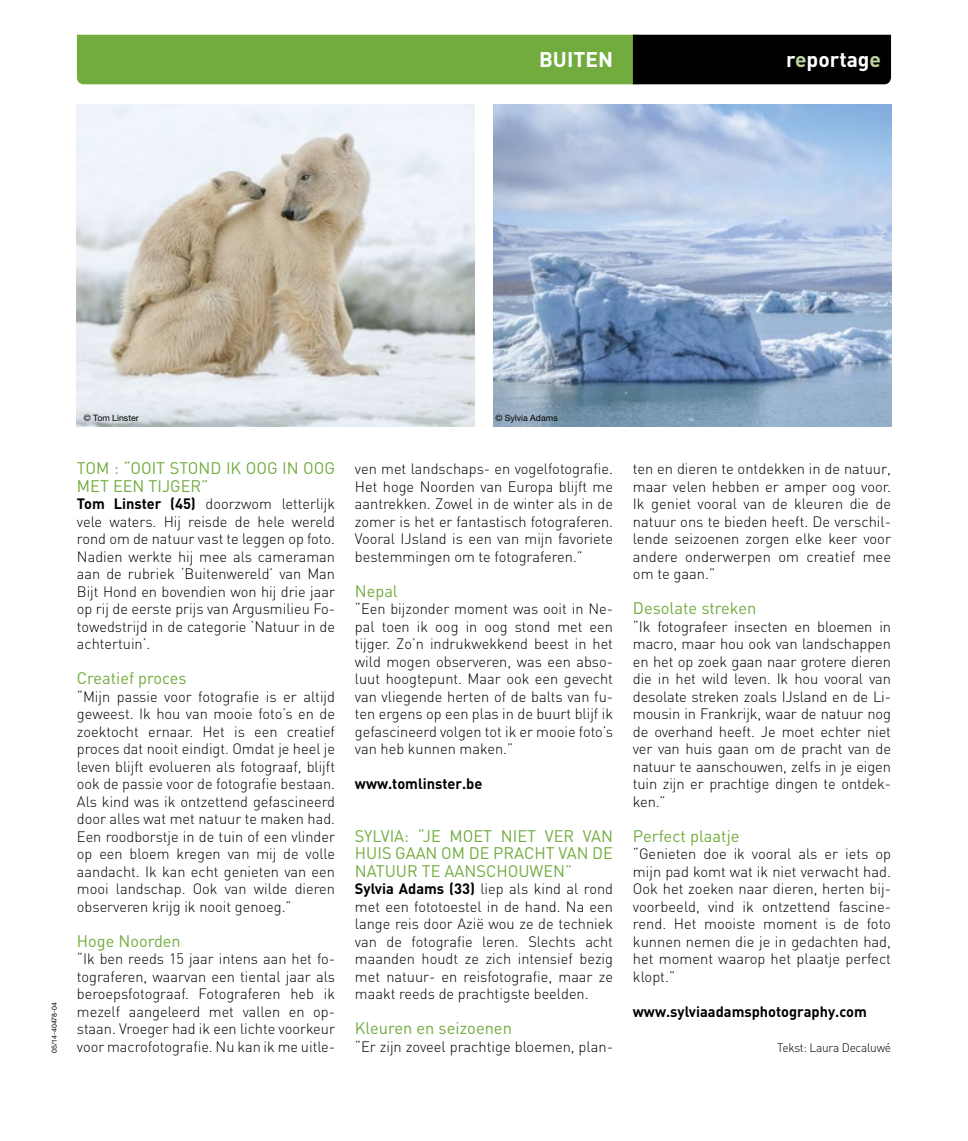
<style>
.page{position:relative;width:968px;height:1141px;background:#fff}
.page>*{position:absolute;margin:0;border:0;box-sizing:border-box;transform-origin:0 0}
.t1{font:700 21px "DIN";color:#fff}
.t2{font:16.62px/17.5px "DIN";color:#72ac3f}
.t3{font:300 14.88px/17.5px "DIN";color:#000;text-align:justify}
.t4{font:700 14.88px "DIN";color:#000}
.t5{font:300 12.25px "DIN";letter-spacing:-.02em;color:#000}
.t6{font:8.75px "Helvetica Neue LT Std";color:#000}
.t7{font:7px "Helvetica Neue LT Std";color:#000}
.s1{color:#bed59c}
.s2{font-weight:700}
</style>
<div class="page">
<svg style="left:77px;top:35px;width:813px;height:49px;background:#4e762b"></svg>
<img style="left:494px;top:104px;width:396px;height:323px">
<img style="left:77px;top:104px;width:397px;height:323px">
<h1 class="t1" style="left:539px;top:46px;width:75px">BUITEN</h1>
<h1 class="t1" style="left:786px;top:46px;width:96px">r<span class="s1">e</span>portag<span class="s1">e</span></h1>
<p class="t7" style="left:50px;top:1053px;width:52px;rotate:-90deg">05/14-40478-04</p>
<p class="t6" style="left:84px;top:412px;width:56px">© Tom Linster</p>
<p class="t6" style="left:495px;top:412px;width:64px">© Sylvia Adams</p>
<p class="t2" style="left:77px;top:459px;width:259px">TOM : “OOIT STOND IK OOG IN OOG<br>MET EEN TIJGER”</p>
<p class="t3" style="left:77px;top:495px;width:259px"><span class="s2">Tom Linster (45)</span> doorzwom letterlijk vele waters. Hij reisde de hele wereld rond om de natuur vast te leggen op foto.<br>Nadien werkte hij mee als cameraman aan de rubriek ‘Buitenwereld’ van Man Bijt Hond en bovendien won hij drie jaar op rij de eerste prijs van Argusmilieu Fo&shy;towedstrijd in de categorie ‘Natuur in de achtertuin’.</p>
<p class="t2" style="left:77px;top:669px;width:111px">Creatief proces</p>
<p class="t3" style="left:77px;top:688px;width:259px">“Mijn passie voor fotografie is er altijd geweest. Ik hou van mooie foto’s en de zoektocht ernaar. Het is een creatief proces dat nooit eindigt. Omdat je heel je leven blijft evolueren als fotograaf, blijft ook de passie voor de fotografie bestaan.<br>Als kind was ik ontzettend gefascineerd door alles wat met natuur te maken had.<br>Een roodborstje in de tuin of een vlinder op een bloem kregen van mij de volle aandacht. Ik kan echt genieten van een mooi landschap. Ook van wilde dieren observeren krijg ik nooit genoeg.”</p>
<p class="t2" style="left:77px;top:932px;width:105px">Hoge Noorden</p>
<p class="t3" style="left:77px;top:950px;width:259px">“Ik ben reeds 15 jaar intens aan het fo&shy;tograferen, waarvan een tiental jaar als beroepsfotograaf. Fotograferen heb ik mezelf aangeleerd met vallen en op&shy;staan. Vroeger had ik een lichte voorkeur voor macrofotografie. Nu kan ik me uitle-</p>
<p class="t3" style="left:355px;top:460px;width:259px">ven met landschaps- en vogelfotografie.<br>Het hoge Noorden van Europa blijft me aantrekken. Zowel in de winter als in de zomer is het er fantastisch fotograferen.<br>Vooral IJsland is een van mijn favoriete bestemmingen om te fotograferen.”</p>
<p class="t2" style="left:355px;top:582px;width:44px">Nepal</p>
<p class="t3" style="left:355px;top:600px;width:259px">“Een bijzonder moment was ooit in Ne&shy;pal toen ik oog in oog stond met een tijger. Zo’n indrukwekkend beest in het wild mogen observeren, was een abso&shy;luut hoogtepunt. Maar ook een gevecht van vliegende herten of de balts van fu&shy;ten ergens op een plas in de buurt blijf ik gefascineerd volgen tot ik er mooie foto’s van heb kunnen maken.”</p>
<p class="t4" style="left:355px;top:774px;width:129px">www.tomlinster.be</p>
<p class="t2" style="left:355px;top:827px;width:259px;text-align:justify">SYLVIA: “JE MOET NIET VER VAN HUIS GAAN OM DE PRACHT VAN DE NATUUR TE AANSCHOUWEN”</p>
<p class="t3" style="left:355px;top:880px;width:259px"><span class="s2">Sylvia Adams (33)</span> liep als kind al rond met een fototoestel in de hand. Na een lange reis door Azië wou ze de techniek van de fotografie leren. Slechts acht maanden houdt ze zich intensief bezig met natuur- en reisfotografie, maar ze maakt reeds de prachtigste beelden.</p>
<p class="t2" style="left:355px;top:1019px;width:158px">Kleuren en seizoenen</p>
<p class="t3" style="left:355px;top:1038px;width:259px">“Er zijn zoveel prachtige bloemen, plan-</p>
<p class="t3" style="left:632px;top:460px;width:259px">ten en dieren te ontdekken in de natuur, maar velen hebben er amper oog voor.<br>Ik geniet vooral van de kleuren die de natuur ons te bieden heeft. De verschil&shy;lende seizoenen zorgen elke keer voor andere onderwerpen om creatief mee om te gaan.”</p>
<p class="t2" style="left:632px;top:599px;width:125px">Desolate streken</p>
<p class="t3" style="left:632px;top:618px;width:259px">“Ik fotografeer insecten en bloemen in macro, maar hou ook van landschappen en het op zoek gaan naar grotere dieren die in het wild leven. Ik hou vooral van desolate streken zoals IJsland en de Li&shy;mousin in Frankrijk, waar de natuur nog de overhand heeft. Je moet echter niet ver van huis gaan om de pracht van de natuur te aanschouwen, zelfs in je eigen tuin zijn er prachtige dingen te ontdek&shy;ken.”</p>
<p class="t2" style="left:632px;top:827px;width:108px">Perfect plaatje</p>
<p class="t3" style="left:632px;top:845px;width:259px">“Genieten doe ik vooral als er iets op mijn pad komt wat ik niet verwacht had.<br>Ook het zoeken naar dieren, herten bij&shy;voorbeeld, vind ik ontzettend fascine&shy;rend. Het mooiste moment is de foto kunnen nemen die je in gedachten had, het moment waarop het plaatje perfect klopt.”</p>
<p class="t4" style="left:632px;top:1002px;width:235px">www.sylviaadamsphotography.com</p>
<p class="t5" style="left:777px;top:1040px;width:115px">Tekst: Laura Decaluwé</p>
</div>
